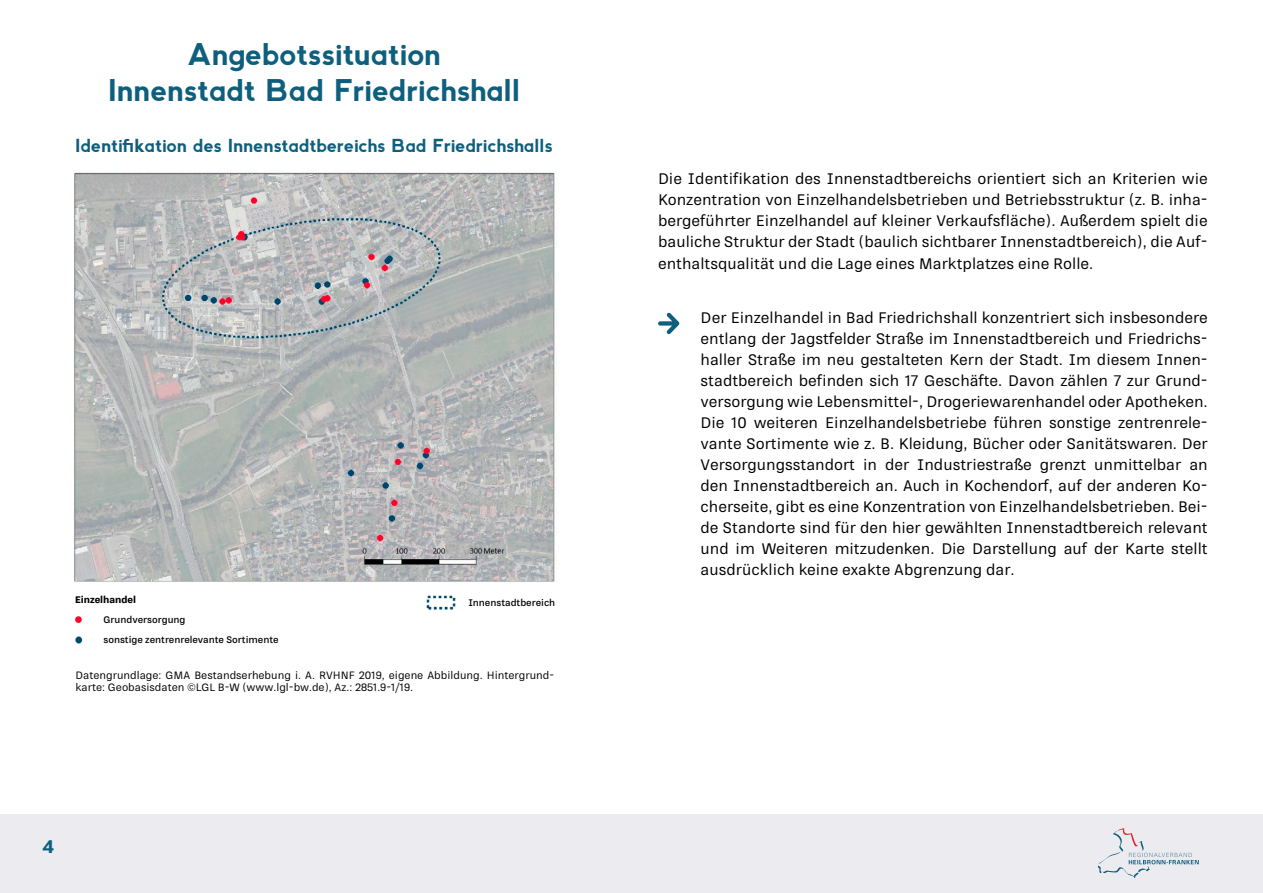
<style>
.page{position:relative;width:1263px;height:893px;background:#fff}
.page>*{position:absolute;margin:0;border:0;box-sizing:border-box;transform-origin:0 0}
.t1{font:30px/36px "Abside";color:#0e5f7d;text-align:center}
.t2{font:18px "Abside";color:#0e5f7d}
.t3{font:900 18px "RNS Sisma";color:#0e5f7d}
.t4{font:500 15px/21px "RNS Sisma";color:#000;text-align:justify}
.t5{font:500 10.5px/12.6px "RNS Sisma";color:#000}
.t6{font:700 9.3px "RNS Sisma";color:#000}
.t7{font:900 9.3px "RNS Sisma";color:#000}
</style>
<div class="page">
<svg style="left:658px;top:313px;width:21px;height:21px"></svg>
<img style="left:74px;top:172px;width:481px;height:410px">
<img style="left:426px;top:595px;width:30px;height:15px">
<img style="left:75px;top:636px;width:8px;height:8px">
<img style="left:75px;top:616px;width:8px;height:8px">
<div style="left:0;top:814px;width:1263px;height:79px;background:#ececf0"></div>
<svg style="left:1099px;top:828px;width:100px;height:50px"></svg>
<h1 class="t1" style="left:108px;top:37px;width:414px">Angebotssituation<br>Innenstadt Bad Friedrichshall</h1>
<p class="t2" style="left:76px;top:133px;width:479px">Identifikation des Innenstadtbereichs Bad Friedrichshalls</p>
<p class="t7" style="left:75px;top:593px;width:63px">Einzelhandel</p>
<p class="t6" style="left:104px;top:614px;width:83px">Grundversorgung</p>
<p class="t6" style="left:103px;top:634px;width:177px">sonstige zentrenrelevante Sortimente</p>
<p class="t6" style="left:468px;top:597px;width:88px">Innenstadtbereich</p>
<p class="t5" style="left:75px;top:669px;width:480px">Datengrundlage: GMA Bestandserhebung i. A. RVHNF 2019, eigene Abbildung. Hintergrund&shy;karte: Geobasisdaten ©LGL B-W (www.lgl-bw.de), Az.: 2851.9-1/19.</p>
<p class="t3" style="left:43px;top:835px;width:13px">4</p>
<p class="t4" style="left:658px;top:168px;width:551px">Die Identifikation des Innenstadtbereichs orientiert sich an Kriterien wie Konzentration von Einzelhandelsbetrieben und Betriebsstruktur (z. B. inha&shy;bergeführter Einzelhandel auf kleiner Verkaufsfläche). Außerdem spielt die bauliche Struktur der Stadt (baulich sichtbarer Innenstadtbereich), die Auf-</p>
<p class="t4" style="left:658px;top:253px;width:437px">enthaltsqualität und die Lage eines Marktplatzes eine Rolle.</p>
<p class="t4" style="left:701px;top:307px;width:509px">Der Einzelhandel in Bad Friedrichshall konzentriert sich insbesondere entlang der Jagstfelder Straße im Innenstadtbereich und Friedrichs&shy;haller Straße im neu gestalteten Kern der Stadt. Im diesem Innen&shy;stadtbereich befinden sich 17 Geschäfte. Davon zählen 7 zur Grund&shy;versorgung wie Lebensmittel-, Drogeriewarenhandel oder Apotheken.<br>Die 10 weiteren Einzelhandelsbetriebe führen sonstige zentrenrele&shy;vante Sortimente wie z. B. Kleidung, Bücher oder Sanitätswaren. Der Versorgungsstandort in der Industriestraße grenzt unmittelbar an den Innenstadtbereich an. Auch in Kochendorf, auf der anderen Ko&shy;cherseite, gibt es eine Konzentration von Einzelhandelsbetrieben. Bei&shy;de Standorte sind für den hier gewählten Innenstadtbereich relevant und im Weiteren mitzudenken. Die Darstellung auf der Karte stellt ausdrücklich keine exakte Abgrenzung dar.</p>
</div>
